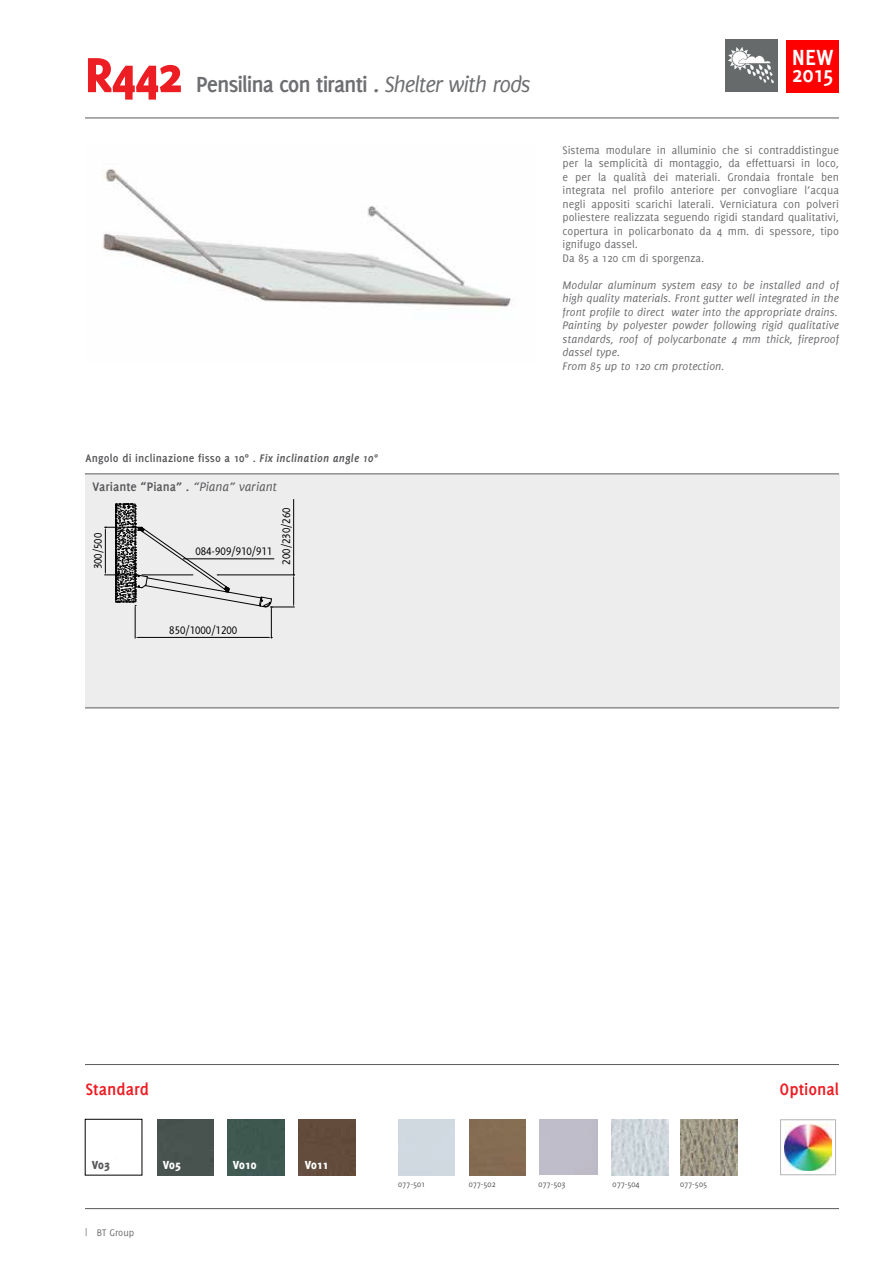
<style>
.page{position:relative;width:893px;height:1263px;background:#fff}
.page>*{position:absolute;margin:0;border:0;box-sizing:border-box;transform-origin:0 0}
.t1{font:800 54px "Delicious";color:#ed1d24}
.t2{font:700 24px "Delicious";letter-spacing:-.045em;color:#6d6e71}
.t3{font:700 24px "Delicious";color:#fff}
.t4{font:700 18px "Delicious";color:#ed1d24}
.t5{font:700 13.5px "Delicious";color:#58595b}
.t6{font:800 12.75px "Delicious";color:#fff}
.t7{font:800 12.75px "Delicious";color:#58595b}
.t8{font:12px/13.5px "Delicious";color:#6d6e71}
.t9{font:italic 12px/13.5px "Delicious";color:#6d6e71}
.t10{font:700 12px "Delicious";letter-spacing:.015em;color:#58595b}
.t11{font:12px "Delicious Small Caps";color:#000}
.t12{font:10.5px "Delicious";color:#6d6e71}
.t13{font:9px "Delicious";color:#58595b}
.s1{font-weight:400;font-style:italic}
.s2{font-style:italic}
</style>
<div class="page">
<div style="left:85px;top:474px;width:754px;height:233px;background:#ededee"></div>
<hr style="left:105px;top:575px;width:31px;height:1px;background:#000">
<hr style="left:105px;top:527px;width:35px;height:1px;background:#000">
<hr style="left:105px;top:530px;width:1px;height:42px;background:#000">
<hr style="left:135px;top:606px;width:1px;height:32px;background:#000">
<hr style="left:271px;top:608px;width:1px;height:30px;background:#000">
<hr style="left:138px;top:637px;width:131px;height:1px;background:#000">
<hr style="left:293px;top:499px;width:1px;height:76px;background:#000">
<svg style="left:115px;top:504px;width:180px;height:104px"></svg>
<hr style="left:142px;top:575px;width:51px;height:1px;background:#000">
<div style="left:116px;top:504px;width:19px;height:98px;border:1px solid #000"></div>
<hr style="left:183px;top:559px;width:91px;height:1px;background:#000">
<hr style="left:85px;top:707px;width:754px;height:1px;background:#58595b">
<hr style="left:85px;top:473px;width:754px;height:1px;background:#58595b">
<hr style="left:85px;top:118px;width:754px;height:1px;background:#58595b">
<img style="left:102px;top:169px;width:411px;height:141px">
<div style="left:786px;top:40px;width:53px;height:53px;background:#f00"></div>
<div style="left:725px;top:39px;width:53px;height:53px;background:#676a6a"></div>
<svg style="left:728px;top:47px;width:46px;height:36px"></svg>
<hr style="left:85px;top:1064px;width:754px;height:1px;background:#58595b">
<img style="left:785px;top:1124px;width:46px;height:46px">
<div style="left:780px;top:1119px;width:56px;height:56px;border:1px solid #b6b8ba"></div>
<div style="left:157px;top:1119px;width:56px;height:56px;background:#48534f"></div>
<div style="left:470px;top:1119px;width:56px;height:56px;background:#846d52"></div>
<div style="left:227px;top:1119px;width:57px;height:56px;background:#3e584f"></div>
<div style="left:298px;top:1119px;width:58px;height:56px;background:#634c3c"></div>
<img style="left:611px;top:1119px;width:57px;height:56px">
<img style="left:680px;top:1119px;width:57px;height:56px">
<hr style="left:85px;top:1208px;width:754px;height:1px;background:#58595b">
<h1 class="t1" style="left:85px;top:43px;width:99px">R442</h1>
<h2 class="t2" style="left:196px;top:71px;width:336px">Pensilina con tiranti . <span class="s1">Shelter with rods</span></h2>
<h2 class="t3" style="left:792px;top:44px;width:43px">NEW</h2>
<h2 class="t3" style="left:792px;top:60px;width:43px">2015</h2>
<p class="t8" style="left:563px;top:143px;width:278px">Sistema modulare in alluminio che si contraddistingue per la semplicità di montaggio, da effettuarsi in loco, e per la qualità dei materiali. Grondaia frontale ben integrata nel profilo anteriore per convogliare l’acqua negli appositi scarichi laterali. Verniciatura con polveri poliestere realizzata seguendo rigidi standard qualitativi, copertura in policarbonato da 4 mm. di spessore, tipo ignifugo dassel.<br>Da 85 a 120 cm di sporgenza.</p>
<p class="t9" style="left:563px;top:278px;width:278px">Modular aluminum system easy to be installed and of high quality materials. Front gutter well integrated in the front profile to direct water into the appropriate drains.<br>Painting by polyester powder following rigid qualitative standards, roof of polycarbonate 4 mm thick, fireproof dassel type.<br>From 85 up to 120 cm protection.</p>
<p class="t10" style="left:86px;top:451px;width:294px">Angolo di inclinazione fisso a 10° . <span class="s2">Fix inclination angle 10°</span></p>
<p class="t5" style="left:92px;top:478px;width:186px">Variante “Piana” . <span class="s1">“Piana” variant</span></p>
<p class="t11" style="left:91px;top:569px;width:38px;rotate:-90deg">300/500</p>
<p class="t11" style="left:195px;top:545px;width:78px">084-909/910/911</p>
<p class="t11" style="left:280px;top:565px;width:59px;rotate:-90deg">200/230/260</p>
<p class="t11" style="left:169px;top:623px;width:69px">850/1000/1200</p>
<h3 class="t4" style="left:86px;top:1079px;width:65px">Standard</h3>
<h3 class="t4" style="left:780px;top:1079px;width:61px">Optional</h3>
<p class="t7" style="left:92px;top:1158px;width:20px">V03</p>
<p class="t12" style="left:85px;top:1227px;width:51px">| BT Group</p>
<p class="t6" style="left:163px;top:1158px;width:20px">V05</p>
<p class="t6" style="left:233px;top:1158px;width:25px">V010</p>
<p class="t6" style="left:305px;top:1158px;width:25px">V011</p>
<p class="t13" style="left:398px;top:1179px;width:29px">077-501</p>
<p class="t13" style="left:469px;top:1179px;width:29px">077-502</p>
<p class="t13" style="left:539px;top:1179px;width:29px">077-503</p>
<p class="t13" style="left:613px;top:1179px;width:29px">077-504</p>
<p class="t13" style="left:680px;top:1179px;width:29px">077-505</p>
</div>
